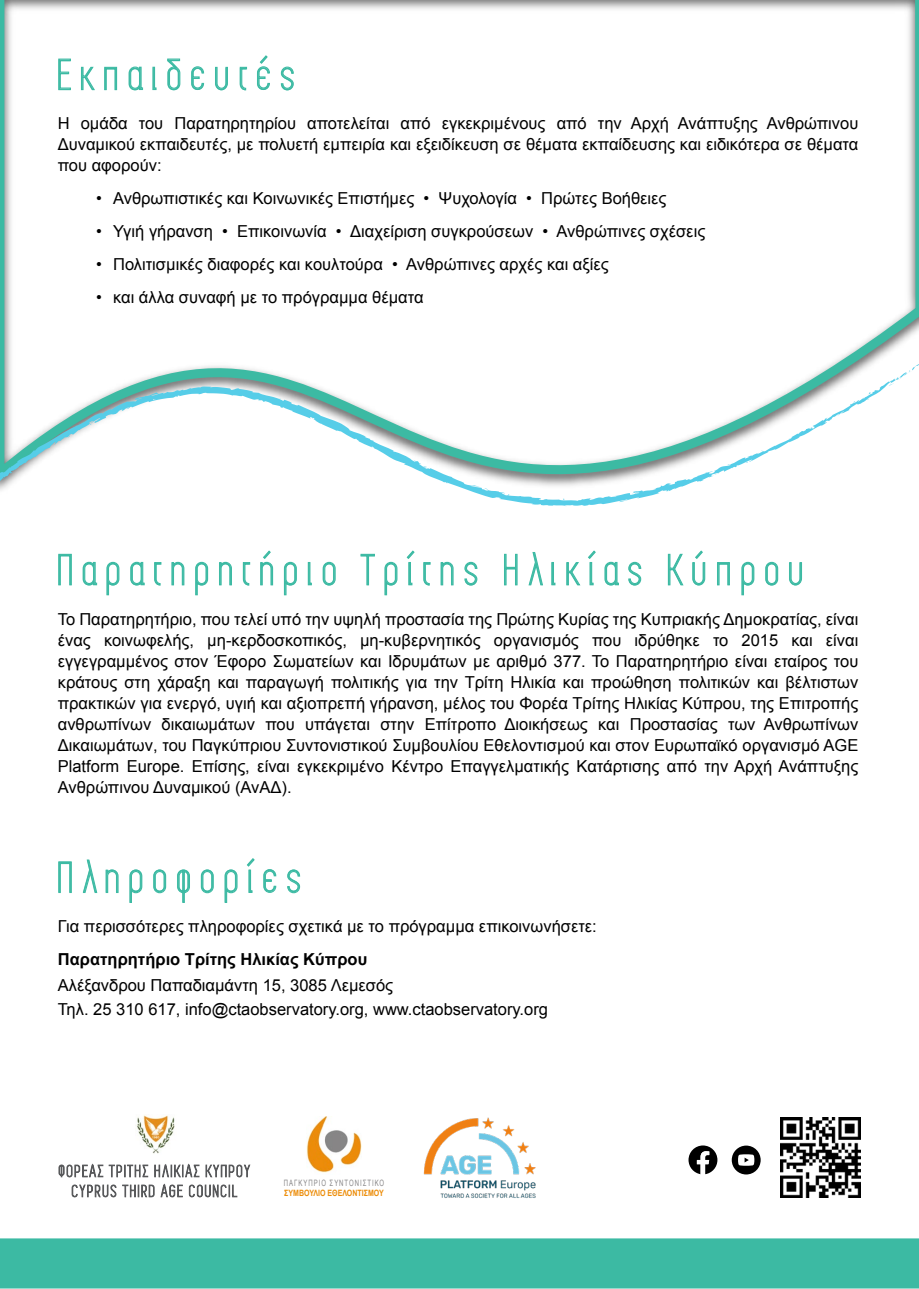
<style>
.page{position:relative;width:919px;height:1289px;background:#fff}
.page>*{position:absolute;margin:0;border:0;box-sizing:border-box;transform-origin:0 0}
.t1{font:45px "Aka Acid Simplifica";letter-spacing:.205em;color:#3cbaa3}
.t2{font:16.5px/21px "Arial";color:#000;text-align:justify}
.t3{font:700 16.5px "Arial";color:#000}
.t4{font:8.85px "Arial";letter-spacing:.16em;color:#878687;scale:.68 1}
.t5{font:700 8.7px "Arial";color:#ec8d0a;scale:.81 1}
</style>
<div class="page">
<div style="left:0;top:1238px;width:918px;height:50px;background:#3cbaa3"></div>
<svg style="left:0;top:0;width:918px;height:581px"></svg>
<svg style="left:0;top:370px;width:910px;height:136px"></svg>
<svg style="left:824px;top:418px;width:7px;height:3px"></svg>
<svg style="left:653px;top:489px;width:3px;height:6px"></svg>
<svg style="left:710px;top:472px;width:8px;height:3px"></svg>
<svg style="left:909px;top:364px;width:9px;height:9px"></svg>
<svg style="left:888px;top:379px;width:11px;height:7px"></svg>
<svg style="left:865px;top:392px;width:7px;height:3px"></svg>
<svg style="left:845px;top:401px;width:13px;height:10px"></svg>
<svg style="left:558px;top:498px;width:8px;height:8px"></svg>
<svg style="left:58px;top:58px;width:13px;height:33px"></svg>
<svg style="left:80px;top:66px;width:16px;height:25px"></svg>
<svg style="left:104px;top:66px;width:14px;height:25px"></svg>
<svg style="left:128px;top:66px;width:16px;height:25px"></svg>
<svg style="left:152px;top:66px;width:5px;height:25px"></svg>
<svg style="left:167px;top:58px;width:14px;height:33px"></svg>
<svg style="left:190px;top:66px;width:15px;height:25px"></svg>
<svg style="left:214px;top:66px;width:14px;height:25px"></svg>
<svg style="left:239px;top:66px;width:8px;height:25px"></svg>
<svg style="left:256px;top:54px;width:14px;height:37px"></svg>
<svg style="left:280px;top:66px;width:14px;height:25px"></svg>
<svg style="left:58px;top:553px;width:14px;height:33px"></svg>
<svg style="left:82px;top:561px;width:16px;height:25px"></svg>
<svg style="left:106px;top:561px;width:14px;height:35px"></svg>
<svg style="left:130px;top:561px;width:15px;height:25px"></svg>
<svg style="left:153px;top:561px;width:9px;height:25px"></svg>
<svg style="left:171px;top:561px;width:14px;height:25px"></svg>
<svg style="left:195px;top:561px;width:14px;height:35px"></svg>
<svg style="left:218px;top:561px;width:14px;height:25px"></svg>
<svg style="left:242px;top:561px;width:9px;height:25px"></svg>
<svg style="left:259px;top:549px;width:15px;height:37px"></svg>
<svg style="left:283px;top:561px;width:14px;height:35px"></svg>
<svg style="left:307px;top:561px;width:5px;height:25px"></svg>
<svg style="left:322px;top:561px;width:14px;height:25px"></svg>
<svg style="left:360px;top:553px;width:15px;height:33px"></svg>
<svg style="left:384px;top:561px;width:14px;height:35px"></svg>
<svg style="left:406px;top:549px;width:9px;height:37px"></svg>
<svg style="left:422px;top:561px;width:9px;height:25px"></svg>
<svg style="left:440px;top:561px;width:14px;height:25px"></svg>
<svg style="left:464px;top:561px;width:14px;height:25px"></svg>
<svg style="left:503px;top:553px;width:15px;height:33px"></svg>
<svg style="left:527px;top:551px;width:16px;height:35px"></svg>
<svg style="left:550px;top:561px;width:6px;height:25px"></svg>
<svg style="left:565px;top:561px;width:16px;height:25px"></svg>
<svg style="left:587px;top:549px;width:9px;height:37px"></svg>
<svg style="left:604px;top:561px;width:15px;height:25px"></svg>
<svg style="left:627px;top:561px;width:14px;height:25px"></svg>
<svg style="left:667px;top:553px;width:17px;height:33px"></svg>
<svg style="left:691px;top:549px;width:14px;height:37px"></svg>
<svg style="left:716px;top:561px;width:14px;height:25px"></svg>
<svg style="left:740px;top:561px;width:14px;height:35px"></svg>
<svg style="left:764px;top:561px;width:14px;height:25px"></svg>
<svg style="left:788px;top:561px;width:14px;height:25px"></svg>
<svg style="left:58px;top:861px;width:14px;height:32px"></svg>
<svg style="left:82px;top:859px;width:16px;height:34px"></svg>
<svg style="left:105px;top:869px;width:14px;height:24px"></svg>
<svg style="left:129px;top:869px;width:14px;height:34px"></svg>
<svg style="left:153px;top:869px;width:14px;height:24px"></svg>
<svg style="left:177px;top:869px;width:13px;height:34px"></svg>
<svg style="left:200px;top:869px;width:14px;height:24px"></svg>
<svg style="left:224px;top:869px;width:14px;height:34px"></svg>
<svg style="left:247px;top:858px;width:8px;height:35px"></svg>
<svg style="left:263px;top:869px;width:14px;height:24px"></svg>
<svg style="left:287px;top:869px;width:14px;height:24px"></svg>
<img style="left:423px;top:1117px;width:113px;height:81px">
<svg style="left:59px;top:1164px;width:44px;height:13px"></svg>
<svg style="left:109px;top:1164px;width:39px;height:13px"></svg>
<svg style="left:154px;top:1164px;width:45px;height:13px"></svg>
<svg style="left:206px;top:1164px;width:44px;height:13px"></svg>
<svg style="left:72px;top:1184px;width:44px;height:13px"></svg>
<svg style="left:122px;top:1184px;width:32px;height:13px"></svg>
<svg style="left:161px;top:1184px;width:22px;height:13px"></svg>
<svg style="left:189px;top:1184px;width:48px;height:13px"></svg>
<img style="left:137px;top:1115px;width:38px;height:39px">
<img style="left:306px;top:1116px;width:55px;height:57px">
<img style="left:780px;top:1117px;width:80px;height:80px">
<div style="left:731px;top:1145px;width:29px;height:29px;background:#000;border-radius:50%"></div>
<svg style="left:738px;top:1154px;width:16px;height:11px"></svg>
<svg style="left:688px;top:1145px;width:29px;height:29px"></svg>
<h1 class="t1" style="left:59px;top:51px;width:239px">Εκπαιδευτές</h1>
<p class="t2" style="left:58px;top:113px;width:802px">Η ομάδα του Παρατηρητηρίου αποτελείται από εγκεκριμένους από την Αρχή Ανάπτυξης Ανθρώπινου Δυναμικού εκπαιδευτές, με πολυετή εμπειρία και εξειδίκευση σε θέματα εκπαίδευσης και ειδικότερα σε θέματα που αφορούν:</p>
<p class="t2" style="left:96px;top:188px;width:572px">• Ανθρωπιστικές και Κοινωνικές Επιστήμες • Ψυχολογία • Πρώτες Βοήθειες</p>
<p class="t2" style="left:96px;top:221px;width:610px">• Υγιή γήρανση • Επικοινωνία • Διαχείριση συγκρούσεων • Ανθρώπινες σχέσεις</p>
<p class="t2" style="left:96px;top:254px;width:514px">• Πολιτισμικές διαφορές και κουλτούρα • Ανθρώπινες αρχές και αξίες</p>
<p class="t2" style="left:96px;top:287px;width:329px">• και άλλα συναφή με το πρόγραμμα θέματα</p>
<h1 class="t1" style="left:59px;top:546px;width:748px">Παρατηρητήριο Τρίτης Ηλικίας Κύπρου</h1>
<p class="t2" style="left:58px;top:608px;width:802px">Το Παρατηρητήριο, που τελεί υπό την υψηλή προστασία της Πρώτης Κυρίας της Κυπριακής Δημοκρατίας, είναι ένας κοινωφελής, μη-κερδοσκοπικός, μη-κυβερνητικός οργανισμός που ιδρύθηκε το 2015 και είναι εγγεγραμμένος στον Έφορο Σωματείων και Ιδρυμάτων με αριθμό 377. Το Παρατηρητήριο είναι εταίρος του κράτους στη χάραξη και παραγωγή πολιτικής για την Τρίτη Ηλικία και προώθηση πολιτικών και βέλτιστων πρακτικών για ενεργό, υγιή και αξιοπρεπή γήρανση, μέλος του Φορέα Τρίτης Ηλικίας Κύπρου, της Επιτροπής ανθρωπίνων δικαιωμάτων που υπάγεται στην Επίτροπο Διοικήσεως και Προστασίας των Ανθρωπίνων Δικαιωμάτων, του Παγκύπριου Συντονιστικού Συμβουλίου Εθελοντισμού και στον Ευρωπαϊκό οργανισμό AGE Platform Europe. Επίσης, είναι εγκεκριμένο Κέντρο Επαγγελματικής Κατάρτισης από την Αρχή Ανάπτυξης Ανθρώπινου Δυναμικού (ΑνΑΔ).</p>
<h1 class="t1" style="left:59px;top:854px;width:245px">Πληροφορίες</h1>
<p class="t2" style="left:58px;top:916px;width:540px">Για περισσότερες πληροφορίες σχετικά με το πρόγραμμα επικοινωνήσετε:</p>
<p class="t3" style="left:58px;top:948px;width:311px">Παρατηρητήριο Τρίτης Ηλικίας Κύπρου</p>
<p class="t2" style="left:58px;top:973px;width:491px;line-height:24px">Αλέξανδρου Παπαδιαμάντη 15, 3085 Λεμεσός<br>Τηλ. 25 310 617, info@ctaobservatory.org, www.ctaobservatory.org</p>
<p class="t4" style="left:284px;top:1176px;width:149px">ΠΑΓΚΥΠΡΙΟ ΣΥΝΤΟΝΙΣΤΙΚΟ</p>
<p class="t5" style="left:284px;top:1187px;width:125px">ΣΥΜΒΟΥΛΙΟ ΕΘΕΛΟΝΤΙΣΜΟΥ</p>
</div>
